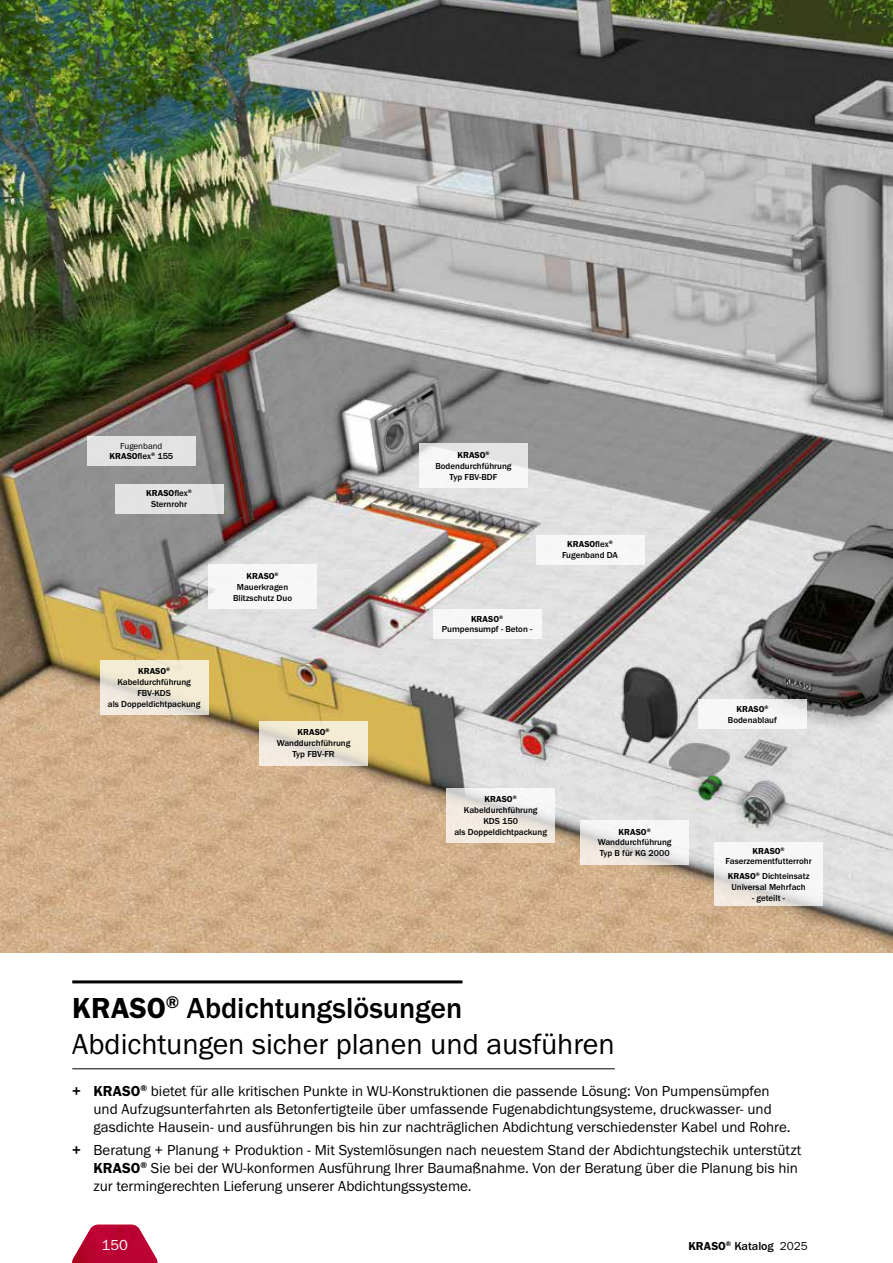
<style>
.page{position:relative;width:893px;height:1263px;background:#fff}
.page>*{position:absolute;margin:0;border:0;box-sizing:border-box;transform-origin:0 0}
.t1{font:30px "Franklin Gothic URW Boo";color:#000}
.t2{font:500 30px "Franklin Gothic URW";color:#000}
.t3{font:15px/18px "Franklin Gothic URW Boo";color:#000}
.t4{font:15px "Franklin Gothic URW Boo";color:#fff}
.t5{font:500 12px "Franklin Gothic URW";letter-spacing:-.005em;color:#000}
.t6{font:500 9px/10.8px "Franklin Gothic URW";color:#000;text-align:center}
.t7{font:9px "Franklin Gothic URW Dem";color:#000}
.t8{font:9px "Franklin Gothic URW Boo";color:#000}
.s1{font-family:"Franklin Gothic URW Dem";font-weight:400}
.s2{font-family:"Franklin Gothic URW";font-weight:500}
.s3{font-family:"Franklin Gothic URW Dem"}
.s4{font-family:"Franklin Gothic URW Boo";font-weight:400}
</style>
<div class="page">
<img style="left:0;top:0;width:893px;height:952px">
<svg style="left:714px;top:842px;width:109px;height:64px;fill:#f6f6f6"></svg>
<svg style="left:580px;top:820px;width:109px;height:45px;fill:#f3efef"></svg>
<svg style="left:446px;top:788px;width:109px;height:54px;fill:#f2eae1"></svg>
<svg style="left:259px;top:721px;width:109px;height:44px;background:#ece5d5"></svg>
<div style="left:419px;top:443px;width:109px;height:45px;background:linear-gradient(to bottom,#e5e5e5,#fcfcfc)"></div>
<div style="left:115px;top:484px;width:108px;height:29px;background:#e3e3e3"></div>
<div style="left:87px;top:436px;width:109px;height:30px;background:#e3e3e3"></div>
<div style="left:536px;top:535px;width:108px;height:29px;background:#f7f7f7"></div>
<div style="left:433px;top:609px;width:108px;height:30px;background:#f7f7f7"></div>
<div style="left:698px;top:699px;width:109px;height:30px;background:#f6f6f6"></div>
<div style="left:208px;top:564px;width:109px;height:45px;background:#f7f7f7"></div>
<svg style="left:100px;top:660px;width:108px;height:54px;background:#eee6d4"></svg>
<hr style="left:72px;top:980px;width:390px;height:3px;background:#000">
<hr style="left:72px;top:1068px;width:543px;height:1px;background:#000">
<img style="left:72px;top:1225px;width:86px;height:38px">
<p class="t8" style="left:120px;top:440px;width:44px">Fugenband</p>
<p class="t6" style="left:110px;top:451px;width:65px"><span class="s1">KRASO</span>flex<sup>®</sup> 155</p>
<p class="t7" style="left:146px;top:488px;width:47px">KRASO<span class="s2">flex</span><sup>®</sup></p>
<p class="t6" style="left:151px;top:498px;width:37px">Sternrohr</p>
<p class="t7" style="left:138px;top:665px;width:34px">KRASO<sup>®</sup></p>
<p class="t6" style="left:108px;top:676px;width:94px">Kabeldurchführung<br>FBV-KDS<br>als Doppeldichtpackung</p>
<p class="t7" style="left:246px;top:570px;width:34px">KRASO<sup>®</sup></p>
<p class="t6" style="left:233px;top:581px;width:61px">Mauerkragen<br>Blitzschutz Duo</p>
<p class="t7" style="left:298px;top:727px;width:34px">KRASO<sup>®</sup></p>
<p class="t6" style="left:277px;top:737px;width:75px">Wanddurchführung<br>Typ FBV-FR</p>
<p class="t7" style="left:457px;top:449px;width:34px">KRASO<sup>®</sup></p>
<p class="t6" style="left:435px;top:460px;width:78px">Bodendurchführung<br>Typ FBV-BDF</p>
<p class="t7" style="left:471px;top:613px;width:34px">KRASO<sup>®</sup></p>
<p class="t6" style="left:442px;top:624px;width:92px">Pumpensumpf - Beton -</p>
<p class="t7" style="left:567px;top:539px;width:47px">KRASO<span class="s2">flex</span><sup>®</sup></p>
<p class="t6" style="left:562px;top:549px;width:58px">Fugenband DA</p>
<p class="t7" style="left:485px;top:793px;width:34px">KRASO<sup>®</sup></p>
<p class="t6" style="left:454px;top:804px;width:94px">Kabeldurchführung<br>KDS 150<br>als Doppeldichtpackung</p>
<p class="t7" style="left:619px;top:826px;width:34px">KRASO<sup>®</sup></p>
<p class="t6" style="left:598px;top:837px;width:75px;text-align:left">Wanddurchführung<br>Typ B für KG 2000</p>
<p class="t7" style="left:736px;top:703px;width:34px">KRASO<sup>®</sup></p>
<p class="t6" style="left:728px;top:714px;width:51px">Bodenablauf</p>
<p class="t7" style="left:752px;top:845px;width:34px">KRASO<sup>®</sup></p>
<p class="t6" style="left:725px;top:854px;width:88px;line-height:15px;text-align:left">Faserzementfutterrohr<br><span class="s1">KRASO</span><sup>®</sup> Dichteinsatz</p>
<p class="t6" style="left:731px;top:882px;width:76px">Universal Mehrfach</p>
<p class="t6" style="left:752px;top:892px;width:34px">- geteilt -</p>
<h1 class="t2" style="left:72px;top:989px;width:392px"><span class="s1">KRASO</span><sup>®</sup> Abdichtungslösungen</h1>
<h1 class="t1" style="left:72px;top:1025px;width:544px">Abdichtungen sicher planen und ausführen</h1>
<p class="t3" style="left:94px;top:1082px;width:698px;text-indent:-21px"><span class="s3">+ KRASO</span><sup>®</sup> bietet für alle kritischen Punkte in WU-Konstruktionen die passende Lösung: Von Pumpensümpfen und Aufzugsunterfahrten als Betonfertigteile über umfassende Fugenabdichtungsysteme, druckwasser- und gasdichte Hausein- und ausführungen bis hin zur nachträglichen Abdichtung verschiedenster Kabel und Rohre.</p>
<p class="t3" style="left:94px;top:1140px;width:709px;text-indent:-21px"><span class="s3">+</span> Beratung + Planung + Produktion - Mit Systemlösungen nach neuestem Stand der Abdichtungstechik unterstützt<br><span class="s3">KRASO</span><sup>®</sup> Sie bei der WU-konformen Ausführung Ihrer Baumaßnahme. Von der Beratung über die Planung bis hin zur termingerechten Lieferung unserer Abdichtungssysteme.</p>
<p class="t4" style="left:102px;top:1236px;width:28px">150</p>
<p class="t5" style="left:688px;top:1239px;width:121px"><span class="s1">KRASO</span><sup>®</sup> Katalog <span class="s4">2025</span></p>
</div>
